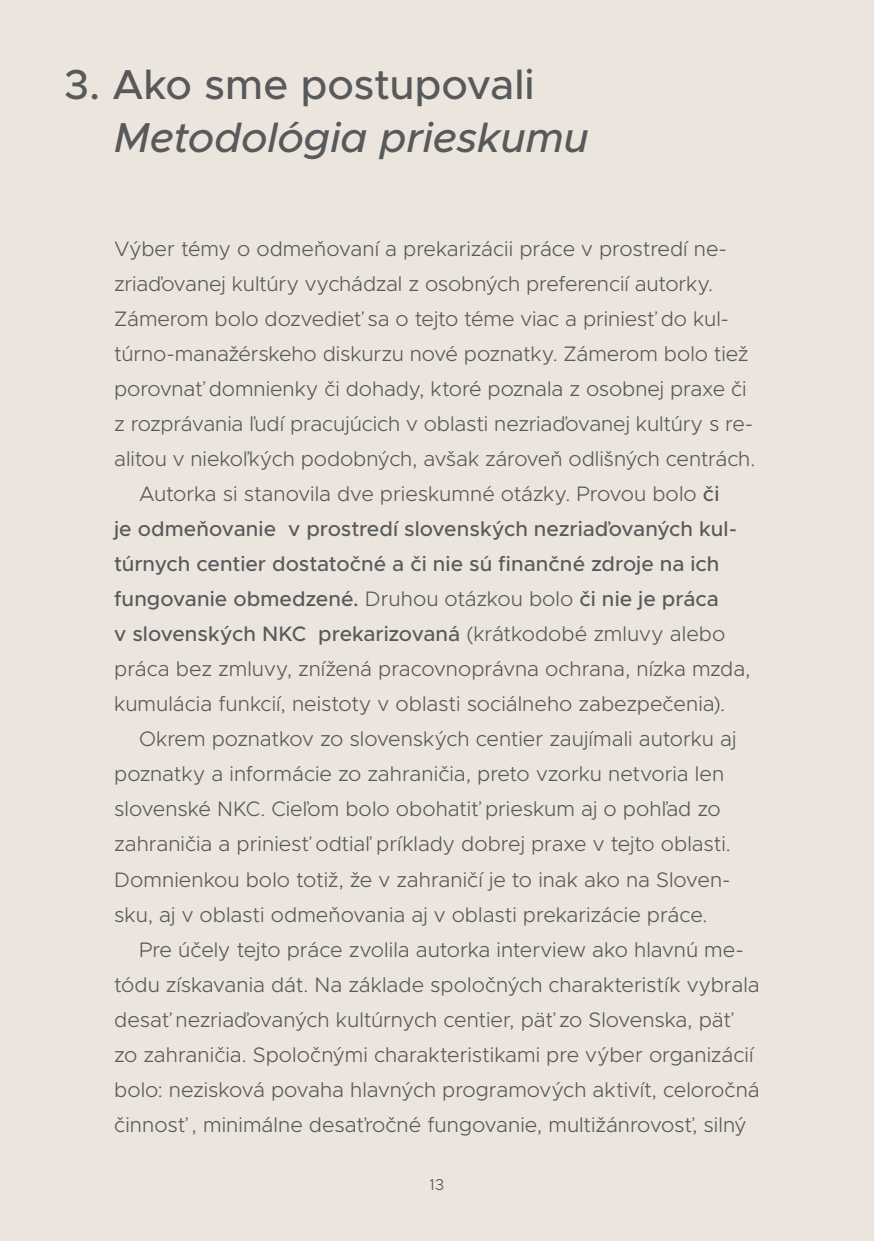
<style>
.page{position:relative;width:874px;height:1241px;background:#fff}
.page>*{position:absolute;margin:0;border:0;box-sizing:border-box;transform-origin:0 0}
.t1{font:italic 500 42px "Metropolis";letter-spacing:-.005em;color:#58595b}
.t2{font:500 42px "Metropolis";letter-spacing:-.005em;color:#58595b}
.t3{font:300 21px "Metropolis";letter-spacing:-.005em;color:#58595b}
.t4{font:500 21px "Metropolis";color:#58595b}
.t5{font:300 15.75px "Metropolis";color:#000}
.s1{font-weight:500}
.s2{font-weight:300}
</style>
<div class="page">
<div style="left:0;top:0;width:873px;height:1240px;background:#ebe5dd"></div>
<h1 class="t2" style="left:64px;top:59px;width:472px">3. Ako sme postupovali</h1>
<h1 class="t1" style="left:114px;top:111px;width:476px">Metodológia prieskumu</h1>
<p class="t3" style="left:114px;top:236px;width:613px">Výber témy o odmeňovaní a prekarizácii práce v prostredí ne-</p>
<p class="t3" style="left:114px;top:271px;width:600px">zriaďovanej kultúry vychádzal z osobných preferencií autorky.</p>
<p class="t3" style="left:114px;top:306px;width:615px">Zámerom bolo dozvedieť sa o tejto téme viac a priniesť do kul-</p>
<p class="t3" style="left:114px;top:341px;width:635px">túrno-manažérskeho diskurzu nové poznatky. Zámerom bolo tiež</p>
<p class="t3" style="left:114px;top:376px;width:633px">porovnať domnienky či dohady, ktoré poznala z osobnej praxe či</p>
<p class="t3" style="left:114px;top:411px;width:640px">z rozprávania ľudí pracujúcich v oblasti nezriaďovanej kultúry s re-</p>
<p class="t3" style="left:114px;top:446px;width:642px">alitou v niekoľkých podobných, avšak zároveň odlišných centrách.</p>
<p class="t3" style="left:139px;top:481px;width:581px">Autorka si stanovila dve prieskumné otázky. Provou bolo <span class="s1">či</span></p>
<p class="t4" style="left:114px;top:516px;width:623px">je odmeňovanie v prostredí slovenských nezriaďovaných kul-</p>
<p class="t4" style="left:114px;top:551px;width:606px">túrnych centier dostatočné a či nie sú finančné zdroje na ich</p>
<p class="t4" style="left:114px;top:586px;width:606px">fungovanie obmedzené. <span class="s2">Druhou otázkou bolo</span> či nie je práca</p>
<p class="t4" style="left:114px;top:621px;width:612px">v slovenských NKC prekarizovaná <span class="s2">(krátkodobé zmluvy alebo</span></p>
<p class="t3" style="left:114px;top:656px;width:637px">práca bez zmluvy, znížená pracovnoprávna ochrana, nízka mzda,</p>
<p class="t3" style="left:114px;top:691px;width:612px">kumulácia funkcií, neistoty v oblasti sociálneho zabezpečenia).</p>
<p class="t3" style="left:139px;top:726px;width:598px">Okrem poznatkov zo slovenských centier zaujímali autorku aj</p>
<p class="t3" style="left:114px;top:761px;width:611px">poznatky a informácie zo zahraničia, preto vzorku netvoria len</p>
<p class="t3" style="left:114px;top:796px;width:607px">slovenské NKC. Cieľom bolo obohatiť prieskum aj o pohľad zo</p>
<p class="t3" style="left:114px;top:831px;width:618px">zahraničia a priniesť odtiaľ príklady dobrej praxe v tejto oblasti.</p>
<p class="t3" style="left:114px;top:866px;width:617px">Domnienkou bolo totiž, že v zahraničí je to inak ako na Sloven-</p>
<p class="t3" style="left:114px;top:901px;width:594px">sku, aj v oblasti odmeňovania aj v oblasti prekarizácie práce.</p>
<p class="t3" style="left:139px;top:936px;width:605px">Pre účely tejto práce zvolila autorka interview ako hlavnú me-</p>
<p class="t3" style="left:114px;top:971px;width:646px">tódu získavania dát. Na základe spoločných charakteristík vybrala</p>
<p class="t3" style="left:114px;top:1006px;width:618px">desať nezriaďovaných kultúrnych centier, päť zo Slovenska, päť</p>
<p class="t3" style="left:114px;top:1041px;width:640px">zo zahraničia. Spoločnými charakteristikami pre výber organizácií</p>
<p class="t3" style="left:114px;top:1076px;width:646px">bolo: nezisková povaha hlavných programových aktivít, celoročná</p>
<p class="t3" style="left:114px;top:1111px;width:634px">činnosť , minimálne desaťročné fungovanie, multižánrovosť, silný</p>
<p class="t5" style="left:429px;top:1174px;width:16px">13</p>
</div>
